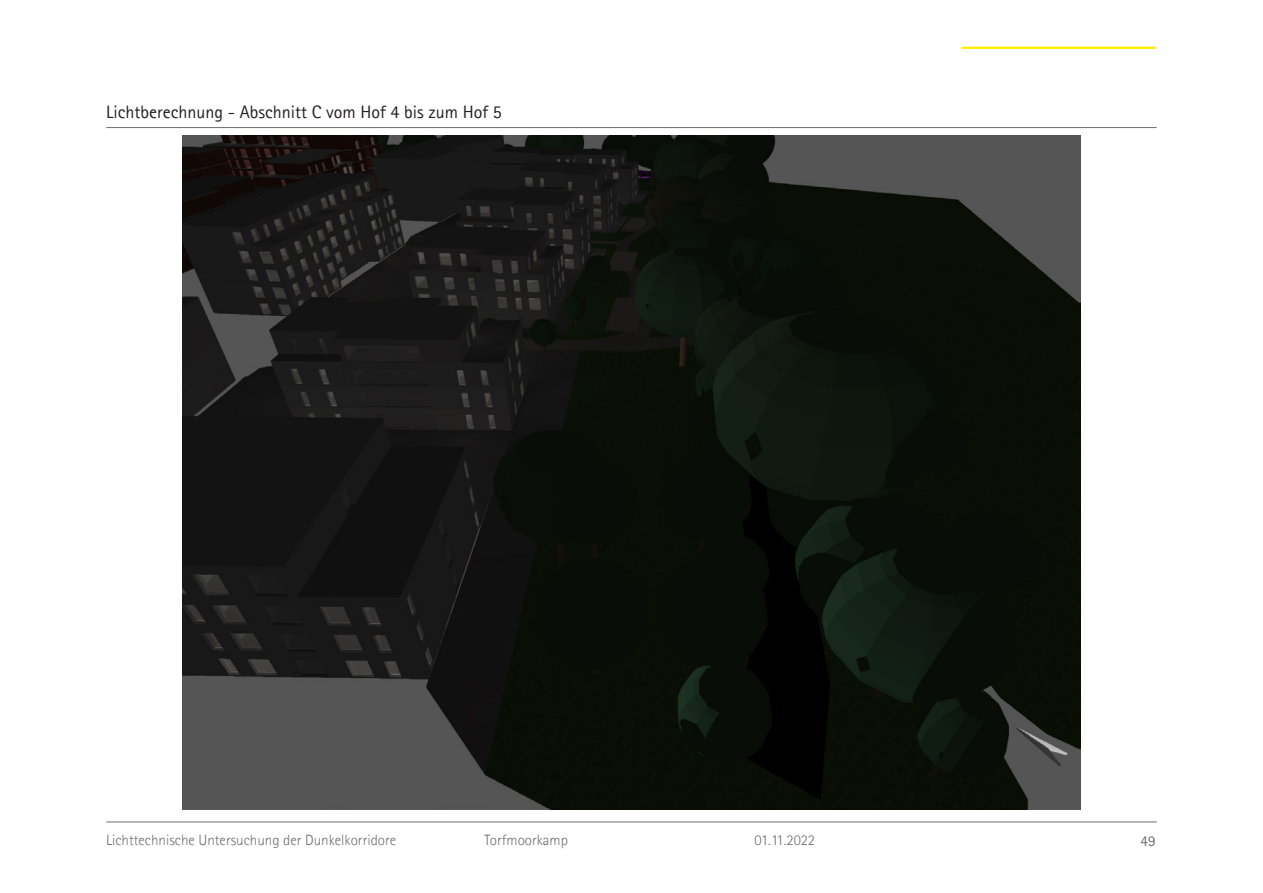
<style>
.page{position:relative;width:1263px;height:893px;background:#fff}
.page>*{position:absolute;margin:0;border:0;box-sizing:border-box;transform-origin:0 0}
.t1{font:18px "Agfa Rotis Sans Serif";color:#231f20}
.t2{font:300 15px "Agfa Rotis Sans Serif";color:#6c6d70}
.t3{font:15px "Agfa Rotis Sans Serif";color:#6c6d70}
</style>
<div class="page">
<hr style="left:106px;top:127px;width:1051px;height:1px;background:#6c6d70">
<hr style="left:106px;top:822px;width:1051px;height:1px;background:#6c6d70">
<hr style="left:962px;top:47px;width:193px;height:1px;background:#ffea01">
<img style="left:182px;top:135px;width:899px;height:674px">
<p class="t1" style="left:106px;top:102px;width:397px">Lichtberechnung - Abschnitt C vom Hof 4 bis zum Hof 5</p>
<p class="t2" style="left:106px;top:831px;width:291px">Lichttechnische Untersuchung der Dunkelkorridore</p>
<p class="t2" style="left:484px;top:831px;width:85px">Torfmoorkamp</p>
<p class="t2" style="left:754px;top:831px;width:62px">01.11.2022</p>
<p class="t3" style="left:1140px;top:832px;width:16px">49</p>
</div>
